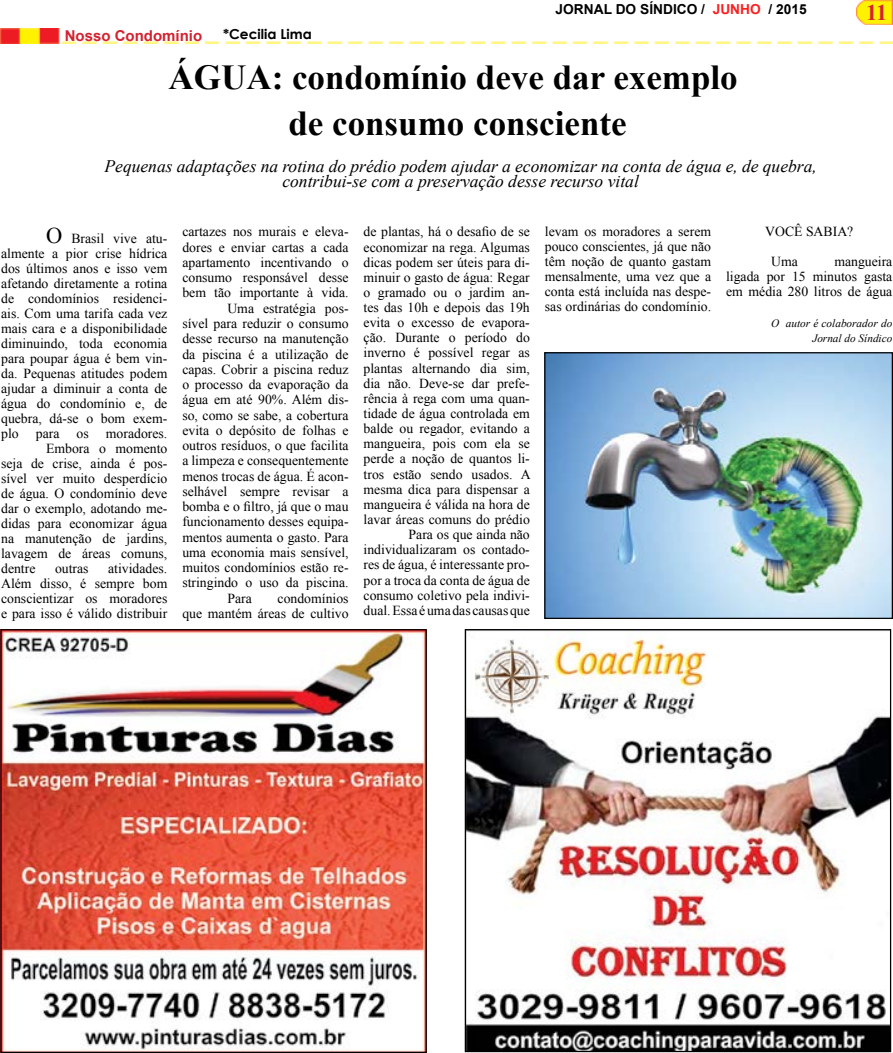
<style>
.page{position:relative;width:893px;height:1053px;background:#fff}
.page>*{position:absolute;margin:0;border:0;box-sizing:border-box;transform-origin:0 0}
.t1{font:700 35px/45px "Times New Roman";color:#000;text-align:center}
.t2{font:700 22.5px "Times New Roman";color:#d32230}
.t3{font:italic 17.5px/15px "Times New Roman";color:#000;text-align:center}
.t4{font:700 15px "Arial";color:#d32230}
.t5{font:13.75px/15.1px "Times New Roman";color:#000;text-align:justify}
.t6{font:700 13.75px "Arial";color:#000}
.t7{font:700 13.75px "Century Gothic";color:#000}
.t8{font:italic 11.25px/15px "Times New Roman";color:#000;text-align:right}
.s1{color:#fb1f20}
.s2{font-size:22.5px}
</style>
<div class="page">
<img style="left:857px;top:0;width:35px;height:25px">
<img style="left:0;top:29px;width:893px;height:15px">
<img style="left:2px;top:631px;width:423px;height:419px">
<img style="left:467px;top:631px;width:422px;height:419px">
<img style="left:546px;top:354px;width:345px;height:263px">
<div style="left:544px;top:352px;width:349px;height:267px;border:1px solid #000"></div>
<p class="t6" style="left:556px;top:0;width:253px">JORNAL DO SÍNDICO / <span class="s1">JUNHO</span> / 2015</p>
<h2 class="t2" style="left:866px;top:-3px;width:23px">11</h2>
<p class="t7" style="left:223px;top:24px;width:90px">*Cecilia Lima</p>
<p class="t4" style="left:65px;top:26px;width:139px">Nosso Condomínio</p>
<h1 class="t1" style="left:169px;top:54px;width:571px">ÁGUA: condomínio deve dar exemplo de consumo consciente</h1>
<p class="t3" style="left:105px;top:158px;width:714px">Pequenas adaptações na rotina do prédio podem ajudar a economizar na conta de água e, de quebra, contribui-se com a preservação desse recurso vital</p>
<p class="t5" style="left:46px;top:230px;width:123px"><span class="s2">O</span> Brasil vive atu-</p>
<p class="t5" style="left:1px;top:245px;width:168px">almente a pior crise hídrica</p>
<p class="t5" style="left:1px;top:260px;width:168px">dos últimos anos e isso vem</p>
<p class="t5" style="left:1px;top:275px;width:168px">afetando diretamente a rotina</p>
<p class="t5" style="left:1px;top:290px;width:168px">de condomínios residenci-</p>
<p class="t5" style="left:1px;top:305px;width:168px">ais. Com uma tarifa cada vez</p>
<p class="t5" style="left:1px;top:320px;width:168px">mais cara e a disponibilidade</p>
<p class="t5" style="left:1px;top:335px;width:168px">diminuindo, toda economia</p>
<p class="t5" style="left:1px;top:350px;width:168px">para poupar água é bem vin-</p>
<p class="t5" style="left:1px;top:365px;width:168px">da. Pequenas atitudes podem</p>
<p class="t5" style="left:1px;top:380px;width:168px">ajudar a diminuir a conta de</p>
<p class="t5" style="left:1px;top:395px;width:168px">água do condomínio e, de</p>
<p class="t5" style="left:1px;top:410px;width:168px">quebra, dá-se o bom exem-</p>
<p class="t5" style="left:1px;top:425px;width:168px">plo para os moradores.</p>
<p class="t5" style="left:46px;top:440px;width:123px">Embora o momento</p>
<p class="t5" style="left:1px;top:455px;width:168px">seja de crise, ainda é pos-</p>
<p class="t5" style="left:1px;top:470px;width:168px">sível ver muito desperdício</p>
<p class="t5" style="left:1px;top:485px;width:168px">de água. O condomínio deve</p>
<p class="t5" style="left:1px;top:500px;width:168px">dar o exemplo, adotando me-</p>
<p class="t5" style="left:1px;top:515px;width:168px">didas para economizar água</p>
<p class="t5" style="left:1px;top:530px;width:168px">na manutenção de jardins,</p>
<p class="t5" style="left:1px;top:545px;width:168px">lavagem de áreas comuns,</p>
<p class="t5" style="left:1px;top:560px;width:36px">dentre</p>
<p class="t5" style="left:55px;top:560px;width:35px">outras</p>
<p class="t5" style="left:1px;top:560px;width:168px;text-indent:107px">atividades.<br>Além disso, é sempre bom conscientizar os moradores e para isso é válido distribuir</p>
<p class="t5" style="left:182px;top:224px;width:168px">cartazes nos murais e eleva-</p>
<p class="t5" style="left:182px;top:239px;width:168px">dores e enviar cartas a cada</p>
<p class="t5" style="left:182px;top:254px;width:168px">apartamento incentivando o</p>
<p class="t5" style="left:182px;top:270px;width:168px">consumo responsável desse</p>
<p class="t5" style="left:182px;top:285px;width:168px">bem tão importante à vida.</p>
<p class="t5" style="left:227px;top:300px;width:123px">Uma estratégia pos-</p>
<p class="t5" style="left:182px;top:315px;width:168px">sível para reduzir o consumo</p>
<p class="t5" style="left:182px;top:331px;width:168px">desse recurso na manutenção</p>
<p class="t5" style="left:182px;top:346px;width:168px">da piscina é a utilização de</p>
<p class="t5" style="left:182px;top:361px;width:168px">capas. Cobrir a piscina reduz</p>
<p class="t5" style="left:182px;top:376px;width:168px">o processo da evaporação da</p>
<p class="t5" style="left:182px;top:392px;width:168px">água em até 90%. Além dis-</p>
<p class="t5" style="left:182px;top:407px;width:168px">so, como se sabe, a cobertura</p>
<p class="t5" style="left:182px;top:422px;width:168px">evita o depósito de folhas e</p>
<p class="t5" style="left:182px;top:437px;width:168px">outros resíduos, o que facilita</p>
<p class="t5" style="left:182px;top:453px;width:168px">a limpeza e consequentemente</p>
<p class="t5" style="left:182px;top:468px;width:168px">menos trocas de água. É acon-</p>
<p class="t5" style="left:182px;top:483px;width:168px">selhável sempre revisar a</p>
<p class="t5" style="left:182px;top:498px;width:168px">bomba e o filtro, já que o mau</p>
<p class="t5" style="left:182px;top:514px;width:168px">funcionamento desses equipa-</p>
<p class="t5" style="left:182px;top:529px;width:168px">mentos aumenta o gasto. Para</p>
<p class="t5" style="left:182px;top:544px;width:168px">uma economia mais sensível,</p>
<p class="t5" style="left:182px;top:559px;width:168px">muitos condomínios estão re-</p>
<p class="t5" style="left:182px;top:575px;width:168px">stringindo o uso da piscina.</p>
<p class="t5" style="left:227px;top:590px;width:26px">Para</p>
<p class="t5" style="left:182px;top:590px;width:168px;text-align:right">condomínios<br>que mantém áreas de cultivo</p>
<p class="t5" style="left:364px;top:224px;width:168px;text-align:right">de plantas, há o desafio de se economizar na rega. Algumas dicas podem ser úteis para di&shy;minuir o gasto de água: Regar o gramado ou o jardim an&shy;tes das 10h e depois das 19h evita o excesso de evapora&shy;ção. Durante o período do inverno é possível regar as plantas alternando dia sim, dia não. Deve-se dar prefe&shy;rência à rega com uma quan&shy;tidade de água controlada em balde ou regador, evitando a mangueira, pois com ela se perde a noção de quantos li&shy;tros estão sendo usados. A mesma dica para dispensar a mangueira é válida na hora de lavar áreas comuns do prédio<br>Para os que ainda não individualizaram os contado&shy;res de água, é interessante pro&shy;por a troca da conta de água de consumo coletivo pela indivi&shy;dual. Essa é uma das causas que</p>
<p class="t5" style="left:545px;top:224px;width:168px">levam os moradores a serem pouco conscientes, já que não têm noção de quanto gastam mensalmente, uma vez que a conta está incluída nas despe&shy;sas ordinárias do condomínio.</p>
<p class="t5" style="left:771px;top:216px;width:84px;line-height:30px;text-indent:-6px">VOCÊ SABIA?<br>Uma</p>
<p class="t5" style="left:726px;top:254px;width:168px;text-indent:108px">mangueira ligada por 15 minutos gasta em média 280 litros de água</p>
<p class="t8" style="left:771px;top:315px;width:123px">O autor é colaborador do<br>Jornal do Síndico</p>
</div>
